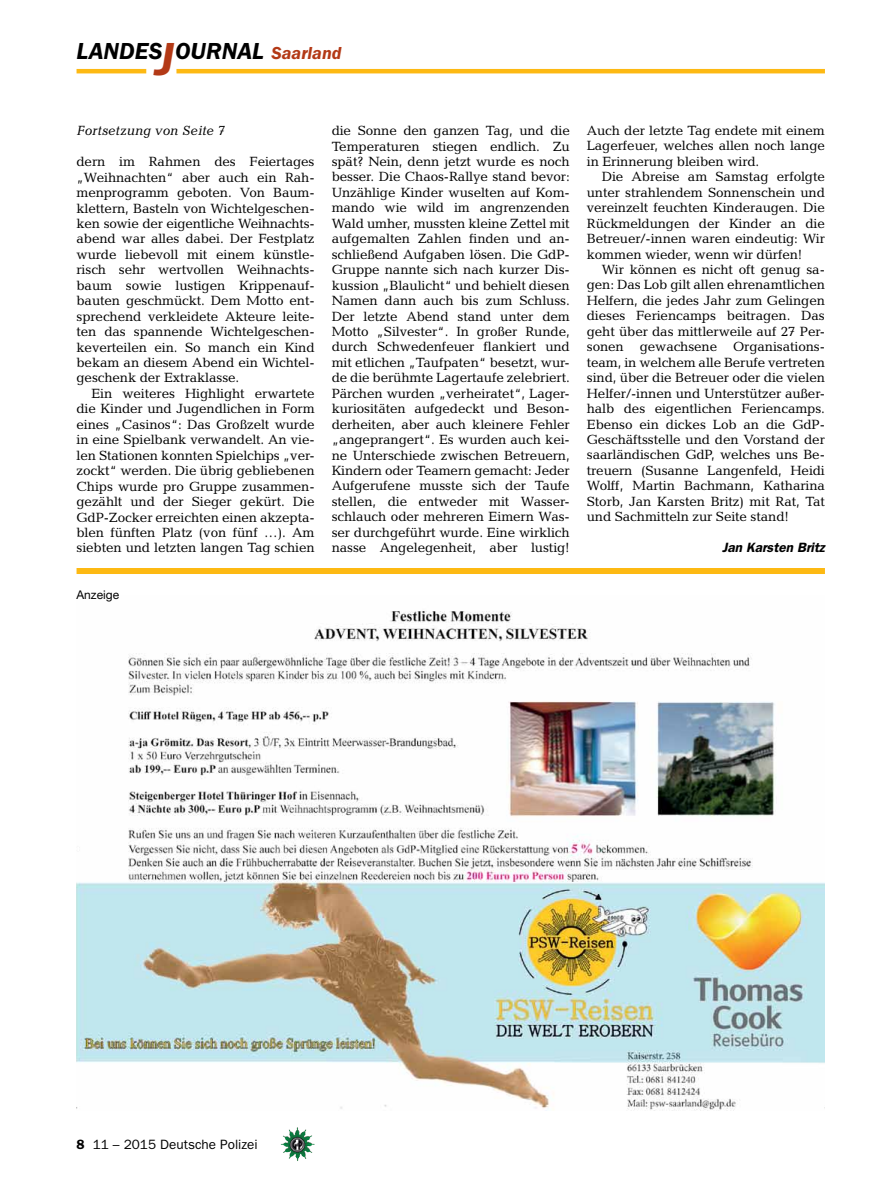
<style>
.page{position:relative;width:893px;height:1191px;background:#fff}
.page>*{position:absolute;margin:0;border:0;box-sizing:border-box;transform-origin:0 0}
.t1{font:italic 600 24px "Franklin Gothic Itc T";color:#000}
.t2{font:13.5px/15.5px "Candida";letter-spacing:-.01em;color:#000;text-align:justify}
.t3{font:13.5px "Franklin Gothic";color:#000}
.t4{font:italic 13.5px "Candida";color:#000}
.t5{font:italic 600 13.5px "Franklin Gothic";color:#000}
.t6{font:12px "Helvetica Neue";color:#000}
.s1{font-size:48px;color:#b33916}
.s2{font-size:18px;color:#b33916}
.s3{font-weight:600}
</style>
<div class="page">
<hr style="left:77px;top:69px;width:69px;height:4px;background:#fdb913">
<hr style="left:176px;top:69px;width:649px;height:4px;background:#fdb913">
<img style="left:281px;top:1128px;width:16px;height:24px">
<img style="left:77px;top:611px;width:748px;height:499px">
<div style="left:77px;top:568px;width:748px;height:6px;background:#fdb913"></div>
<h1 class="t1" style="left:77px;top:37px;width:266px">LANDES<span class="s1">J</span>OURNAL <span class="s2">Saarland</span></h1>
<p class="t4" style="left:77px;top:123px;width:150px">Fortsetzung von Seite 7</p>
<p class="t2" style="left:332px;top:123px;width:240px">die Sonne den ganzen Tag, und die Temperaturen stiegen endlich. Zu spät? Nein, denn jetzt wurde es noch besser. Die Chaos-Rallye stand bevor:<br>Unzählige Kinder wuselten auf Kom&shy;mando wie wild im angrenzenden Wald umher, mussten kleine Zettel mit aufgemalten Zahlen finden und an&shy;schließend Aufgaben lösen. Die GdP-Gruppe nannte sich nach kurzer Dis&shy;kussion „Blaulicht“ und behielt diesen Namen dann auch bis zum Schluss.<br>Der letzte Abend stand unter dem Motto „Silvester“. In großer Runde, durch Schwedenfeuer flankiert und mit etlichen „Taufpaten“ besetzt, wur&shy;de die berühmte Lagertaufe zelebriert.<br>Pärchen wurden „verheiratet“, Lager&shy;kuriositäten aufgedeckt und Beson&shy;derheiten, aber auch kleinere Fehler „angeprangert“. Es wurden auch kei&shy;ne Unterschiede zwischen Betreuern, Kindern oder Teamern gemacht: Jeder Aufgerufene musste sich der Taufe stellen, die entweder mit Wasser&shy;schlauch oder mehreren Eimern Was&shy;ser durchgeführt wurde. Eine wirklich nasse Angelegenheit, aber lustig!</p>
<p class="t2" style="left:587px;top:123px;width:240px">Auch der letzte Tag endete mit einem Lagerfeuer, welches allen noch lange in Erinnerung bleiben wird.</p>
<p class="t2" style="left:77px;top:154px;width:240px">dern im Rahmen des Feiertages „Weihnachten“ aber auch ein Rah&shy;menprogramm geboten. Von Baum&shy;klettern, Basteln von Wichtelgeschen&shy;ken sowie der eigentliche Weihnachts&shy;abend war alles dabei. Der Festplatz wurde liebevoll mit einem künstle&shy;risch sehr wertvollen Weihnachts&shy;baum sowie lustigen Krippenauf&shy;bauten geschmückt. Dem Motto ent&shy;sprechend verkleidete Akteure leite&shy;ten das spannende Wichtelgeschen&shy;keverteilen ein. So manch ein Kind bekam an diesem Abend ein Wichtel&shy;geschenk der Extraklasse.</p>
<p class="t2" style="left:77px;top:386px;width:240px;text-indent:15px">Ein weiteres Highlight erwartete die Kinder und Jugendlichen in Form eines „Casinos“: Das Großzelt wurde in eine Spielbank verwandelt. An vie&shy;len Stationen konnten Spielchips „ver&shy;zockt“ werden. Die übrig gebliebenen Chips wurde pro Gruppe zusammen&shy;gezählt und der Sieger gekürt. Die GdP-Zocker erreichten einen akzepta&shy;blen fünften Platz (von fünf …). Am siebten und letzten langen Tag schien</p>
<p class="t2" style="left:587px;top:169px;width:240px;text-indent:15px">Die Abreise am Samstag erfolgte unter strahlendem Sonnenschein und vereinzelt feuchten Kinderaugen. Die Rückmeldungen der Kinder an die Betreuer/-innen waren eindeutig: Wir kommen wieder, wenn wir dürfen!</p>
<p class="t2" style="left:587px;top:262px;width:240px;text-indent:15px">Wir können es nicht oft genug sa&shy;gen: Das Lob gilt allen ehrenamtlichen Helfern, die jedes Jahr zum Gelingen dieses Feriencamps beitragen. Das geht über das mittlerweile auf 27 Per&shy;sonen gewachsene Organisations&shy;team, in welchem alle Berufe vertreten sind, über die Betreuer oder die vielen Helfer/-innen und Unterstützer außer&shy;halb des eigentlichen Feriencamps.<br>Ebenso ein dickes Lob an die GdP-Geschäftsstelle und den Vorstand der saarländischen GdP, welches uns Be&shy;treuern (Susanne Langenfeld, Heidi Wolff, Martin Bachmann, Katharina Storb, Jan Karsten Britz) mit Rat, Tat und Sachmitteln zur Seite stand!</p>
<p class="t5" style="left:722px;top:539px;width:104px">Jan Karsten Britz</p>
<p class="t6" style="left:77px;top:587px;width:44px">Anzeige</p>
<p class="t3" style="left:77px;top:1136px;width:183px"><span class="s3">8</span> 11 – 2015 Deutsche Polizei</p>
</div>
